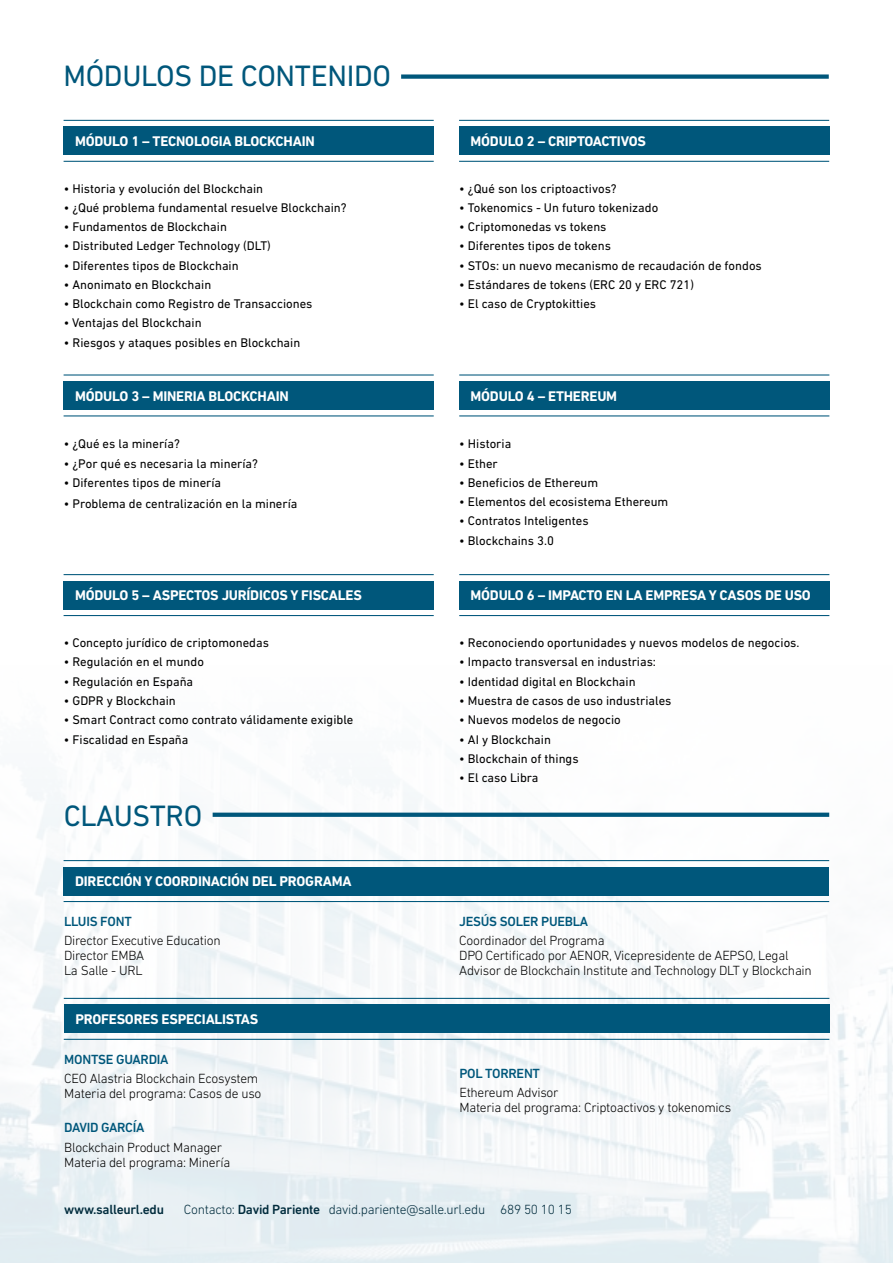
<style>
.page{position:relative;width:893px;height:1263px;background:#fff}
.page>*{position:absolute;margin:0;border:0;box-sizing:border-box;transform-origin:0 0}
.t1{font:30px "DIN Next LT Pro";letter-spacing:-.01em;color:#00577b}
.t2{font:700 14.25px "DIN Next LT Pro";letter-spacing:-.015em;color:#fff}
.t3{font:300 13.5px/15px "DIN Next LT Pro";letter-spacing:-.02em;color:#000}
.t4{font:500 13.5px "DIN Next LT Pro";letter-spacing:-.02em;color:#00577b}
.t5{font:300 13.5px "DIN Next LT Pro";letter-spacing:-.02em;color:#002b3c}
.t6{font:500 13.5px "DIN Next LT Pro";letter-spacing:-.02em;color:#002b3c}
.t7{font:12.75px "DIN Next LT Pro";color:#000}
.s1{font-weight:500}
</style>
<div class="page">
<img style="left:0;top:574px;width:893px;height:689px">
<hr style="left:64px;top:161px;width:370px;height:1px;background:#00577b">
<div style="left:64px;top:126px;width:370px;height:29px;background:#00577b"></div>
<hr style="left:64px;top:120px;width:370px;height:1px;background:#00577b">
<hr style="left:64px;top:415px;width:370px;height:1px;background:#00577b">
<div style="left:64px;top:381px;width:370px;height:29px;background:#00577b"></div>
<hr style="left:64px;top:374px;width:370px;height:1px;background:#00577b">
<hr style="left:459px;top:415px;width:370px;height:1px;background:#00577b">
<div style="left:459px;top:381px;width:370px;height:29px;background:#00577b"></div>
<hr style="left:459px;top:374px;width:370px;height:1px;background:#00577b">
<hr style="left:459px;top:161px;width:370px;height:1px;background:#00577b">
<div style="left:459px;top:126px;width:370px;height:29px;background:#00577b"></div>
<hr style="left:459px;top:120px;width:370px;height:1px;background:#00577b">
<div style="left:401px;top:74px;width:428px;height:5px;background:#00577b"></div>
<hr style="left:64px;top:615px;width:370px;height:1px;background:#00577b">
<div style="left:64px;top:581px;width:370px;height:28px;background:#00577b"></div>
<hr style="left:64px;top:574px;width:370px;height:1px;background:#00577b">
<hr style="left:459px;top:615px;width:370px;height:1px;background:#00577b">
<div style="left:459px;top:581px;width:370px;height:28px;background:#00577b"></div>
<hr style="left:459px;top:574px;width:370px;height:1px;background:#00577b">
<svg style="left:213px;top:813px;width:616px;height:4px;background:#075b7e"></svg>
<hr style="left:64px;top:901px;width:765px;height:1px;background:#00577b">
<div style="left:64px;top:867px;width:765px;height:28px;background:#00577b"></div>
<hr style="left:64px;top:860px;width:765px;height:1px;background:#00577b">
<hr style="left:64px;top:1039px;width:765px;height:1px;background:#00577b">
<div style="left:64px;top:1004px;width:765px;height:29px;background:#00577b"></div>
<hr style="left:64px;top:998px;width:765px;height:1px;background:#00577b">
<h1 class="t1" style="left:63px;top:59px;width:329px">MÓDULOS DE CONTENIDO</h1>
<p class="t2" style="left:75px;top:133px;width:241px">MÓDULO 1 – TECNOLOGIA BLOCKCHAIN</p>
<p class="t7" style="left:64px;top:181px;width:201px">• Historia y evolución del Blockchain</p>
<p class="t7" style="left:64px;top:200px;width:284px">• ¿Qué problema fundamental resuelve Blockchain?</p>
<p class="t7" style="left:64px;top:219px;width:165px">• Fundamentos de Blockchain</p>
<p class="t7" style="left:64px;top:239px;width:209px">• Distributed Ledger Technology (DLT)</p>
<p class="t7" style="left:64px;top:258px;width:176px">• Diferentes tipos de Blockchain</p>
<p class="t7" style="left:64px;top:277px;width:149px">• Anonimato en Blockchain</p>
<p class="t7" style="left:64px;top:296px;width:250px">• Blockchain como Registro de Transacciones</p>
<p class="t7" style="left:64px;top:316px;width:139px">• Ventajas del Blockchain</p>
<p class="t7" style="left:64px;top:335px;width:238px">• Riesgos y ataques posibles en Blockchain</p>
<p class="t2" style="left:75px;top:388px;width:215px">MÓDULO 3 – MINERIA BLOCKCHAIN</p>
<p class="t7" style="left:64px;top:437px;width:118px">• ¿Qué es la minería?</p>
<p class="t7" style="left:64px;top:456px;width:196px">• ¿Por qué es necesaria la minería?</p>
<p class="t7" style="left:64px;top:475px;width:159px">• Diferentes tipos de minería</p>
<p class="t7" style="left:64px;top:496px;width:235px">• Problema de centralización en la minería</p>
<p class="t2" style="left:75px;top:587px;width:288px">MÓDULO 5 – ASPECTOS JURÍDICOS Y FISCALES</p>
<p class="t7" style="left:64px;top:635px;width:207px">• Concepto jurídico de criptomonedas</p>
<p class="t7" style="left:64px;top:655px;width:142px">• Regulación en el mundo</p>
<p class="t7" style="left:64px;top:674px;width:131px">• Regulación en España</p>
<p class="t7" style="left:64px;top:693px;width:114px">• GDPR y Blockchain</p>
<p class="t7" style="left:64px;top:712px;width:291px">• Smart Contract como contrato válidamente exigible</p>
<p class="t7" style="left:64px;top:732px;width:126px">• Fiscalidad en España</p>
<h1 class="t1" style="left:64px;top:799px;width:140px">CLAUSTRO</h1>
<p class="t2" style="left:75px;top:873px;width:278px">DIRECCIÓN Y COORDINACIÓN DEL PROGRAMA</p>
<p class="t4" style="left:64px;top:913px;width:69px">LLUIS FONT</p>
<p class="t3" style="left:64px;top:933px;width:158px">Director Executive Education<br>Director EMBA<br>La Salle - URL</p>
<p class="t2" style="left:75px;top:1011px;width:184px">PROFESORES ESPECIALISTAS</p>
<p class="t2" style="left:470px;top:133px;width:177px">MÓDULO 2 – CRIPTOACTIVOS</p>
<p class="t7" style="left:459px;top:181px;width:159px">• ¿Qué son los criptoactivos?</p>
<p class="t7" style="left:459px;top:200px;width:201px">• Tokenomics - Un futuro tokenizado</p>
<p class="t7" style="left:459px;top:219px;width:149px">• Criptomonedas vs tokens</p>
<p class="t7" style="left:459px;top:239px;width:153px">• Diferentes tipos de tokens</p>
<p class="t7" style="left:459px;top:258px;width:304px">• STOs: un nuevo mecanismo de recaudación de fondos</p>
<p class="t7" style="left:459px;top:277px;width:236px">• Estándares de tokens (ERC 20 y ERC 721)</p>
<p class="t7" style="left:459px;top:296px;width:138px">• El caso de Cryptokitties</p>
<p class="t2" style="left:470px;top:388px;width:148px">MÓDULO 4 – ETHEREUM</p>
<p class="t7" style="left:459px;top:437px;width:54px">• Historia</p>
<p class="t7" style="left:459px;top:456px;width:40px">• Ether</p>
<p class="t7" style="left:459px;top:475px;width:140px">• Beneficios de Ethereum</p>
<p class="t7" style="left:459px;top:494px;width:211px">• Elementos del ecosistema Ethereum</p>
<p class="t7" style="left:459px;top:514px;width:131px">• Contratos Inteligentes</p>
<p class="t7" style="left:459px;top:533px;width:96px">• Blockchains 3.0</p>
<p class="t2" style="left:470px;top:587px;width:342px">MÓDULO 6 – IMPACTO EN LA EMPRESA Y CASOS DE USO</p>
<p class="t7" style="left:459px;top:635px;width:342px">• Reconociendo oportunidades y nuevos modelos de negocios.</p>
<p class="t7" style="left:459px;top:655px;width:198px">• Impacto transversal en industrias:</p>
<p class="t7" style="left:459px;top:674px;width:178px">• Identidad digital en Blockchain</p>
<p class="t7" style="left:459px;top:693px;width:214px">• Muestra de casos de uso industriales</p>
<p class="t7" style="left:459px;top:712px;width:163px">• Nuevos modelos de negocio</p>
<p class="t7" style="left:459px;top:732px;width:93px">• AI y Blockchain</p>
<p class="t7" style="left:459px;top:751px;width:121px">• Blockchain of things</p>
<p class="t7" style="left:459px;top:770px;width:81px">• El caso Libra</p>
<p class="t4" style="left:459px;top:913px;width:130px">JESÚS SOLER PUEBLA</p>
<p class="t3" style="left:459px;top:933px;width:354px">Coordinador del Programa<br>DPO Certificado por AENOR, Vicepresidente de AEPSO, Legal<br>Advisor de Blockchain Institute and Technology DLT y Blockchain</p>
<p class="t4" style="left:64px;top:1051px;width:106px">MONTSE GUARDIA</p>
<p class="t3" style="left:64px;top:1071px;width:199px">CEO Alastria Blockchain Ecosystem<br>Materia del programa: Casos de uso</p>
<p class="t4" style="left:64px;top:1120px;width:82px">DAVID GARCÍA</p>
<p class="t3" style="left:64px;top:1139px;width:168px">Blockchain Product Manager<br>Materia del programa: Minería</p>
<p class="t6" style="left:64px;top:1201px;width:101px">www.salleurl.edu</p>
<p class="t5" style="left:184px;top:1201px;width:389px">Contacto: <span class="s1">David Pariente</span> david.pariente@salle.url.edu 689 50 10 15</p>
<p class="t4" style="left:459px;top:1065px;width:82px">POL TORRENT</p>
<p class="t3" style="left:459px;top:1085px;width:273px">Ethereum Advisor<br>Materia del programa: Criptoactivos y tokenomics</p>
</div>
